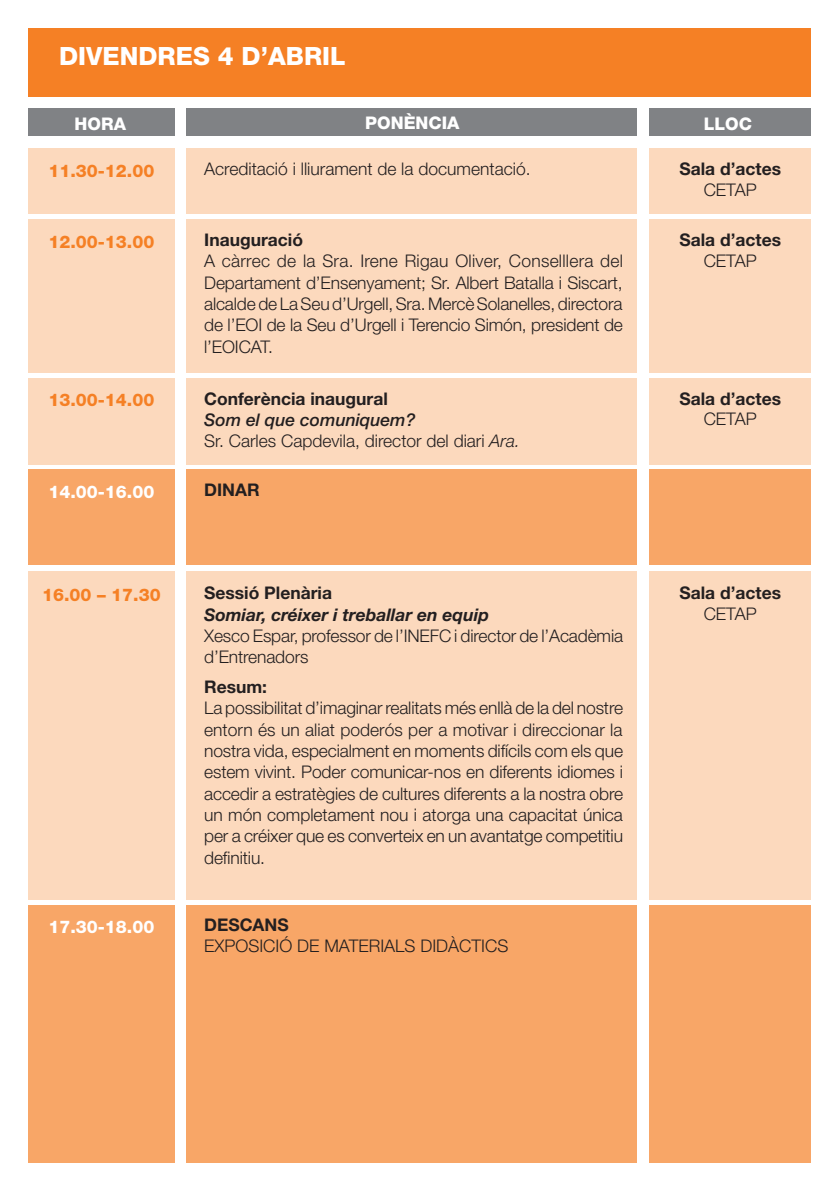
<style>
.page{position:relative;width:840px;height:1191px;background:#fff}
.page>*{position:absolute;margin:0;border:0;box-sizing:border-box;transform-origin:0 0}
.t1{font:800 25.2px "Helvetica Neue LT";color:#fff}
.BASE{font:300 17.4px/21.4px "Helvetica Neue LT";letter-spacing:-.01em;color:#231f20;text-align:justify}
.t2{font:700 17.4px/21px "Helvetica Neue LT";color:#231f20;text-align:center}
.t3{font:800 17.4px "Helvetica Neue LT";color:#f58025}
.t4{font:800 17.4px "Helvetica Neue LT";color:#fff}
.t5{font:italic 700 17.4px "Helvetica Neue LT";color:#231f20}
.t6{font:italic 500 17.4px "Helvetica Neue LT";color:#231f20}
.s1{font-weight:300}
.s2{font-style:italic}
</style>
<div class="page">
<div style="left:28px;top:28px;width:782px;height:69px;background:#f58025"></div>
<div style="left:28px;top:108px;width:146px;height:28px;background:#808285"></div>
<div style="left:648px;top:108px;width:162px;height:28px;background:#808285"></div>
<div style="left:186px;top:108px;width:450px;height:28px;background:#808285"></div>
<div style="left:28px;top:148px;width:146px;height:66px;background:#fcd9bd"></div>
<div style="left:648px;top:148px;width:162px;height:66px;background:#fcd9bd"></div>
<div style="left:186px;top:148px;width:450px;height:66px;background:#fcd9bd"></div>
<div style="left:28px;top:219px;width:146px;height:154px;background:#fcd9bd"></div>
<div style="left:648px;top:219px;width:162px;height:154px;background:#fcd9bd"></div>
<div style="left:186px;top:219px;width:450px;height:154px;background:#fcd9bd"></div>
<div style="left:28px;top:378px;width:146px;height:86px;background:#fcd9bd"></div>
<div style="left:648px;top:378px;width:162px;height:86px;background:#fcd9bd"></div>
<div style="left:186px;top:378px;width:450px;height:86px;background:#fcd9bd"></div>
<div style="left:28px;top:571px;width:146px;height:328px;background:#fcd9bd"></div>
<div style="left:648px;top:571px;width:162px;height:328px;background:#fcd9bd"></div>
<div style="left:186px;top:571px;width:450px;height:328px;background:#fcd9bd"></div>
<div style="left:28px;top:470px;width:146px;height:95px;background:#f8a667"></div>
<div style="left:648px;top:470px;width:162px;height:95px;background:#f8a667"></div>
<div style="left:186px;top:470px;width:450px;height:95px;background:#f8a667"></div>
<div style="left:28px;top:905px;width:146px;height:257px;background:#f8a667"></div>
<div style="left:648px;top:905px;width:162px;height:257px;background:#f8a667"></div>
<div style="left:186px;top:905px;width:450px;height:257px;background:#f8a667"></div>
<p class="t1" style="left:59px;top:41px;width:288px">DIVENDRES 4 D’ABRIL</p>
<p class="t4" style="left:365px;top:113px;width:96px">PONÈNCIA</p>
<p class="t4" style="left:703px;top:113px;width:50px">LLOC</p>
<p class="t4" style="left:75px;top:113px;width:53px">HORA</p>
<p class="t3" style="left:48px;top:160px;width:107px">11.30-12.00</p>
<p class="BASE" style="left:204px;top:158px;width:328px">Acreditació i lliurament de la documentació.</p>
<p class="t2" style="left:679px;top:158px;width:103px">Sala d’actes<br><span class="s1">CETAP</span></p>
<p class="t3" style="left:48px;top:231px;width:107px">12.00-13.00</p>
<p class="t2" style="left:204px;top:229px;width:100px">Inauguració</p>
<p class="BASE" style="left:204px;top:250px;width:420px">A càrrec de la Sra. Irene Rigau Oliver, Conselllera del Departament d’Ensenyament; Sr. Albert Batalla i Siscart, alcalde de La Seu d’Urgell, Sra. Mercè Solanelles, directora de l’EOI de la Seu d’Urgell i Terencio Simón, president de l’EOICAT.</p>
<p class="t2" style="left:679px;top:229px;width:103px">Sala d’actes<br><span class="s1">CETAP</span></p>
<p class="t3" style="left:48px;top:389px;width:107px">13.00-14.00</p>
<p class="t2" style="left:204px;top:387px;width:185px">Conferència inaugural</p>
<p class="t6" style="left:204px;top:409px;width:213px">Som el que comuniquem?</p>
<p class="BASE" style="left:204px;top:430px;width:317px">Sr. Carles Capdevila, director del diari <span class="s2">Ara.</span></p>
<p class="t4" style="left:48px;top:481px;width:107px">14.00-16.00</p>
<p class="t2" style="left:204px;top:479px;width:57px">DINAR</p>
<p class="t3" style="left:42px;top:584px;width:120px">16.00 – 17.30</p>
<p class="t2" style="left:204px;top:582px;width:129px">Sessió Plenària</p>
<p class="t5" style="left:204px;top:603px;width:286px">Somiar, créixer i treballar en equip</p>
<p class="BASE" style="left:204px;top:624px;width:420px">Xesco Espar, professor de l’INEFC i director de l’Acadèmia d’Entrenadors</p>
<p class="t2" style="left:204px;top:676px;width:64px">Resum:</p>
<p class="BASE" style="left:204px;top:697px;width:420px">La possibilitat d’imaginar realitats més enllà de la del nostre entorn és un aliat poderós per a motivar i direccionar la nostra vida, especialment en moments difícils com els que estem vivint. Poder comunicar-nos en diferents idiomes i accedir a estratègies de cultures diferents a la nostra obre un món completament nou i atorga una capacitat única per a créixer que es converteix en un avantatge competitiu definitiu.</p>
<p class="t4" style="left:48px;top:916px;width:107px">17.30-18.00</p>
<p class="t2" style="left:204px;top:914px;width:86px">DESCANS</p>
<p class="BASE" style="left:204px;top:935px;width:305px">EXPOSICIÓ DE MATERIALS DIDÀCTICS</p>
<p class="t2" style="left:679px;top:387px;width:103px">Sala d’actes<br><span class="s1">CETAP</span></p>
<p class="t2" style="left:679px;top:582px;width:103px">Sala d’actes<br><span class="s1">CETAP</span></p>
</div>
